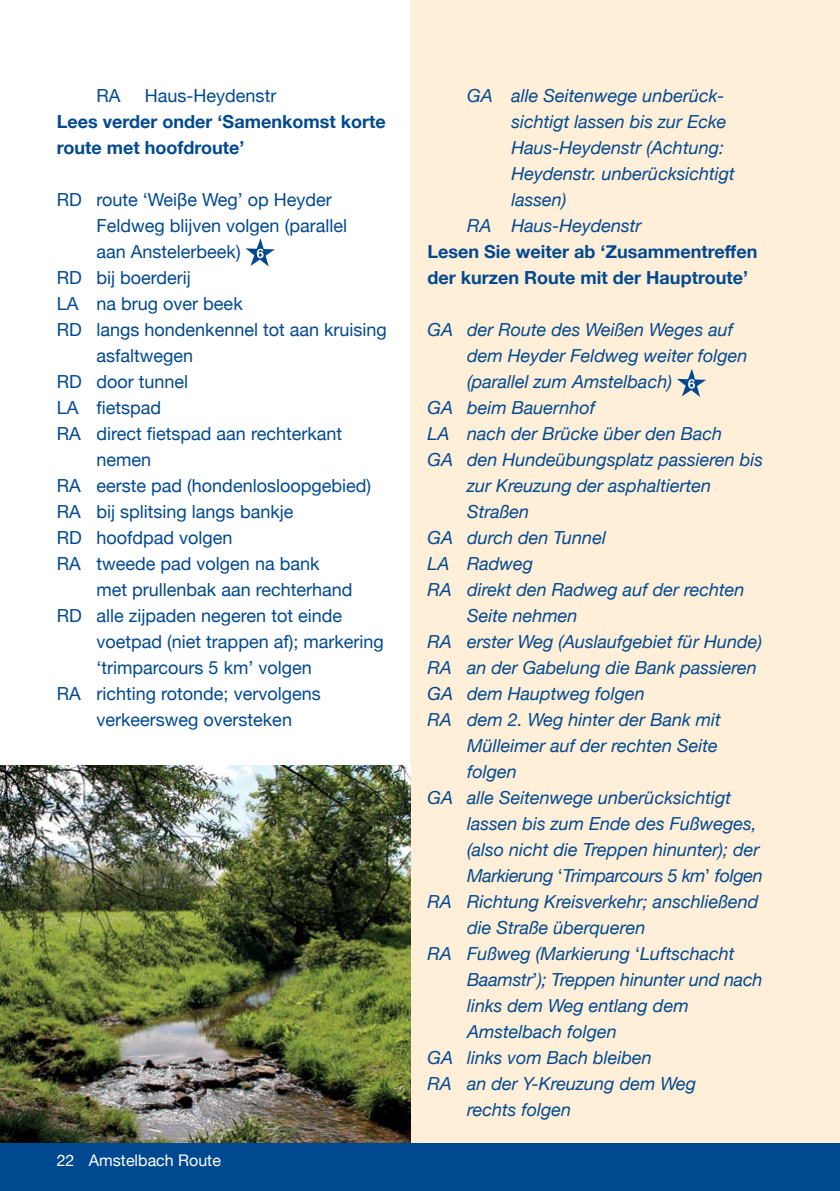
<style>
.page{position:relative;width:840px;height:1191px;background:#fff}
.page>*{position:absolute;margin:0;border:0;box-sizing:border-box;transform-origin:0 0}
.t1{font:italic 18px "Helvetica Neue";color:#004990}
.t2{font:18px "Helvetica Neue";color:#004990}
.t3{font:700 18px/26px "Helvetica Neue";color:#004990}
.t4{font:italic 18px "Helvetica Neue";letter-spacing:-.02em;color:#004990}
.t5{font:16px "Helvetica Neue";color:#fff}
.s1{font-style:normal}
</style>
<div class="page">
<div style="left:0;top:1142px;width:839px;height:49px;background:#004990"></div>
<div style="left:410px;top:0;width:429px;height:1150px;background:#ffefd8"></div>
<img style="left:0;top:765px;width:410px;height:378px">
<svg style="left:245px;top:238px;width:30px;height:28px"></svg>
<svg style="left:677px;top:369px;width:29px;height:28px"></svg>
<div style="left:0;top:1143px;width:839px;height:10px;background:#004990"></div>
<p class="t2" style="left:96px;top:83px;width:25px">RA</p>
<p class="t2" style="left:145px;top:83px;width:133px">Haus-Heydenstr</p>
<p class="t3" style="left:57px;top:109px;width:330px">Lees verder onder ‘Samenkomst korte route met hoofdroute’</p>
<p class="t2" style="left:57px;top:186px;width:276px">RD route ‘Weiβe Weg’ op Heyder</p>
<p class="t2" style="left:96px;top:212px;width:252px">Feldweg blijven volgen (parallel</p>
<p class="t2" style="left:96px;top:238px;width:146px">aan Anstelerbeek)</p>
<p class="t2" style="left:57px;top:264px;width:136px">RD bij boerderij</p>
<p class="t2" style="left:57px;top:290px;width:187px">LA na brug over beek</p>
<p class="t2" style="left:57px;top:316px;width:331px">RD langs hondenkennel tot aan kruising</p>
<p class="t2" style="left:96px;top:342px;width:98px">asfaltwegen</p>
<p class="t2" style="left:57px;top:368px;width:133px">RD door tunnel</p>
<p class="t2" style="left:57px;top:394px;width:106px">LA fietspad</p>
<p class="t2" style="left:57px;top:420px;width:287px">RA direct fietspad aan rechterkant</p>
<p class="t2" style="left:96px;top:446px;width:56px">nemen</p>
<p class="t2" style="left:57px;top:472px;width:316px">RA eerste pad (hondenlosloopgebied)</p>
<p class="t2" style="left:57px;top:498px;width:238px">RA bij splitsing langs bankje</p>
<p class="t2" style="left:57px;top:524px;width:177px">RD hoofdpad volgen</p>
<p class="t2" style="left:57px;top:550px;width:264px">RA tweede pad volgen na bank</p>
<p class="t2" style="left:96px;top:576px;width:257px">met prullenbak aan rechterhand</p>
<p class="t2" style="left:57px;top:602px;width:287px">RD alle zijpaden negeren tot einde</p>
<p class="t2" style="left:96px;top:628px;width:289px">voetpad (niet trappen af); markering</p>
<p class="t2" style="left:96px;top:654px;width:217px">‘trimparcours 5 km’ volgen</p>
<p class="t2" style="left:57px;top:680px;width:265px">RA richting rotonde; vervolgens</p>
<p class="t2" style="left:96px;top:706px;width:197px">verkeersweg oversteken</p>
<p class="t5" style="left:57px;top:1148px;width:19px">22</p>
<p class="t5" style="left:89px;top:1148px;width:133px">Amstelbach Route</p>
<p class="t1" style="left:467px;top:83px;width:259px">GA alle Seitenwege unberück-</p>
<p class="t1" style="left:511px;top:109px;width:216px">sichtigt lassen bis zur Ecke</p>
<p class="t1" style="left:511px;top:135px;width:214px">Haus-Heydenstr (Achtung:</p>
<p class="t1" style="left:511px;top:161px;width:225px">Heydenstr. unberücksichtigt</p>
<p class="t1" style="left:511px;top:187px;width:56px">lassen)</p>
<p class="t1" style="left:467px;top:213px;width:176px">RA Haus-Heydenstr</p>
<p class="t3" style="left:427px;top:239px;width:331px">Lesen Sie weiter ab ‘Zusammentreffen der kurzen Route mit der Hauptroute’</p>
<p class="t1" style="left:427px;top:317px;width:307px">GA der Route des Weißen Weges auf</p>
<p class="t1" style="left:467px;top:343px;width:281px">dem Heyder Feldweg weiter folgen</p>
<p class="t1" style="left:467px;top:369px;width:206px">(parallel zum Amstelbach)</p>
<p class="t1" style="left:427px;top:395px;width:169px">GA beim Bauernhof</p>
<p class="t1" style="left:427px;top:421px;width:296px">LA nach der Brücke über den Bach</p>
<p class="t1" style="left:427px;top:447px;width:337px">GA den Hundeübungsplatz passieren bis</p>
<p class="t1" style="left:467px;top:473px;width:245px">zur Kreuzung der asphaltierten</p>
<p class="t1" style="left:467px;top:499px;width:64px">Straßen</p>
<p class="t1" style="left:427px;top:525px;width:180px">GA durch den Tunnel</p>
<p class="t1" style="left:427px;top:551px;width:107px">LA Radweg</p>
<p class="t1" style="left:427px;top:577px;width:318px">RA direkt den Radweg auf der rechten</p>
<p class="t1" style="left:467px;top:603px;width:112px">Seite nehmen</p>
<p class="t1" style="left:427px;top:629px;width:336px">RA erster Weg (Auslaufgebiet für Hunde)</p>
<p class="t1" style="left:427px;top:655px;width:331px">RA an der Gabelung die Bank passieren</p>
<p class="t1" style="left:427px;top:681px;width:219px">GA dem Hauptweg folgen</p>
<p class="t1" style="left:427px;top:707px;width:295px">RA dem 2. Weg hinter der Bank mit</p>
<p class="t1" style="left:467px;top:733px;width:252px">Mülleimer auf der rechten Seite</p>
<p class="t1" style="left:467px;top:759px;width:51px">folgen</p>
<p class="t1" style="left:427px;top:785px;width:305px">GA alle Seitenwege unberücksichtigt</p>
<p class="t1" style="left:467px;top:811px;width:291px">lassen bis zum Ende des Fußweges,</p>
<p class="t1" style="left:467px;top:837px;width:294px">(also nicht die Treppen hinunter); der</p>
<p class="t4" style="left:467px;top:863px;width:297px">Markierung <span class="s1">‘</span>Trimparcours 5 km<span class="s1">’</span> folgen</p>
<p class="t1" style="left:427px;top:889px;width:332px">RA Richtung Kreisverkehr; anschließend</p>
<p class="t1" style="left:467px;top:915px;width:180px">die Straße überqueren</p>
<p class="t1" style="left:427px;top:941px;width:308px">RA Fußweg (Markierung <span class="s1">‘</span>Luftschacht</p>
<p class="t1" style="left:467px;top:967px;width:297px">Baamstr<span class="s1">’</span>); Treppen hinunter und nach</p>
<p class="t1" style="left:467px;top:993px;width:223px">links dem Weg entlang dem</p>
<p class="t1" style="left:467px;top:1019px;width:151px">Amstelbach folgen</p>
<p class="t1" style="left:427px;top:1045px;width:226px">GA links vom Bach bleiben</p>
<p class="t1" style="left:427px;top:1071px;width:270px">RA an der Y-Kreuzung dem Weg</p>
<p class="t1" style="left:467px;top:1097px;width:106px">rechts folgen</p>
</div>
